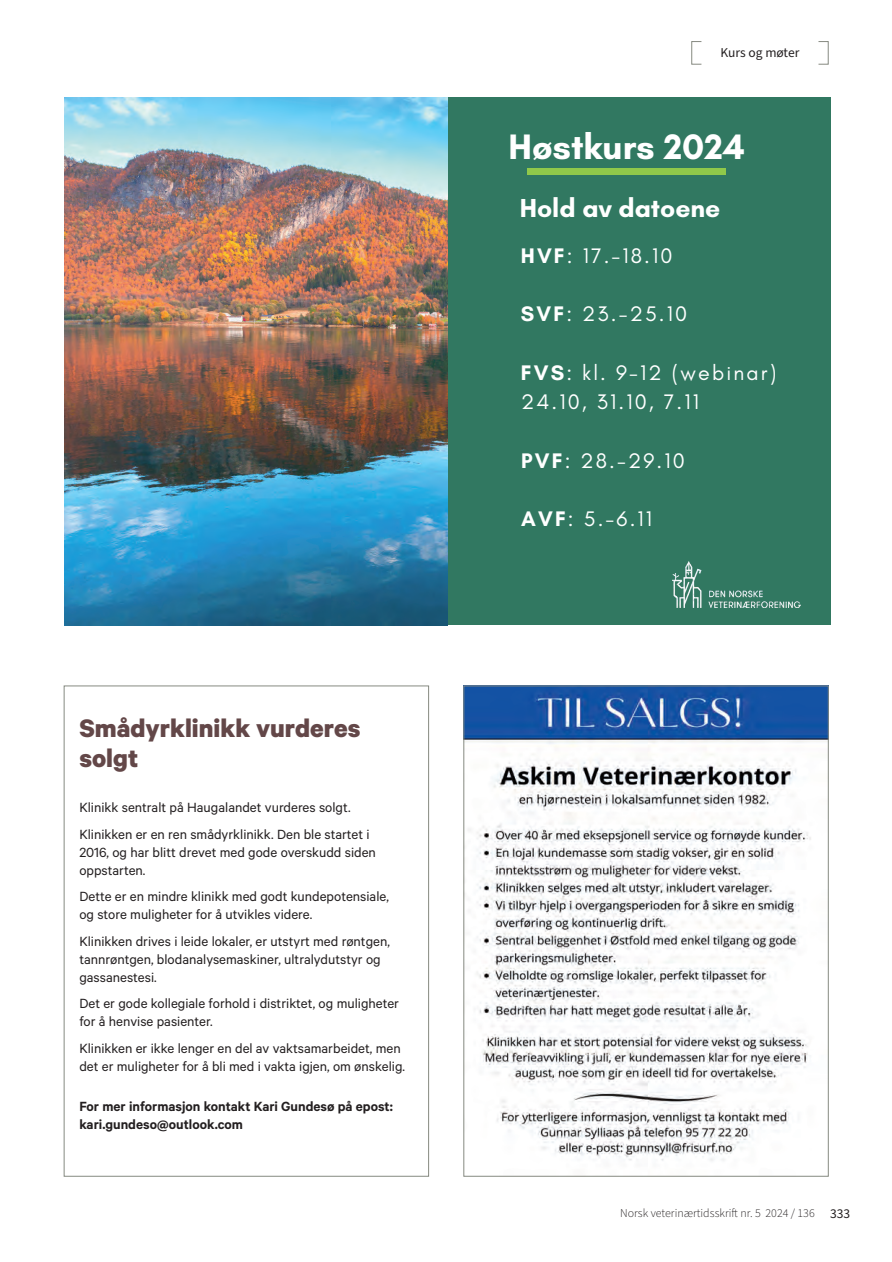
<style>
.page{position:relative;width:892px;height:1262px;background:#fff}
.page>*{position:absolute;margin:0;border:0;box-sizing:border-box;transform-origin:0 0}
.t1{font:700 36px "Glacial Indifference";color:#fff}
.t2{font:700 28.5px/30px "Calibre";color:#634748}
.t3{font:700 26.55px "Glacial Indifference";color:#fff}
.t4{font:21.45px/29.2px "Glacial Indifference";letter-spacing:.1em;color:#fff}
.t5{font:15px/18px "Calibre";color:#231f20}
.t6{font:600 15px/18px "Calibre";color:#231f20}
.t7{font:13.5px "Source Sans Pro";color:#231f20}
.t8{font:300 12px "Source Sans Pro";color:#231f20}
.s1{font-weight:700}
.s2{font-weight:400;font-size:13.5px}
</style>
<div class="page">
<div style="left:65px;top:97px;width:765px;height:528px;background:#317861"></div>
<img style="left:65px;top:97px;width:382px;height:528px">
<div style="left:528px;top:168px;width:198px;height:7px;background:#90c84a"></div>
<img style="left:672px;top:561px;width:129px;height:46px">
<img style="left:465px;top:688px;width:362px;height:473px">
<h2 class="t2" style="left:79px;top:712px;width:283px">Smådyrklinikk vurderes solgt</h2>
<p class="t5" style="left:79px;top:794px;width:292px;line-height:26.5px">Klinikk sentralt på Haugalandet vurderes solgt.<br>Klinikken er en ren smådyrklinikk. Den ble startet i</p>
<p class="t5" style="left:79px;top:843px;width:298px">2016, og har blitt drevet med gode overskudd siden oppstarten.</p>
<p class="t5" style="left:79px;top:887px;width:311px">Dette er en mindre klinikk med godt kundepotensiale, og store muligheter for å utvikles videre.</p>
<p class="t5" style="left:79px;top:932px;width:312px">Klinikken drives i leide lokaler, er utstyrt med røntgen, tannrøntgen, blodanalysemaskiner, ultralydutstyr og gassanestesi.</p>
<p class="t5" style="left:79px;top:994px;width:321px">Det er gode kollegiale forhold i distriktet, og muligheter for å henvise pasienter.</p>
<p class="t5" style="left:79px;top:1039px;width:327px">Klinikken er ikke lenger en del av vaktsamarbeidet, men det er muligheter for å bli med i vakta igjen, om ønskelig.</p>
<p class="t6" style="left:79px;top:1097px;width:315px">For mer informasjon kontakt Kari Gundesø på epost: kari.gundeso@outlook.com</p>
<p class="t7" style="left:721px;top:43px;width:80px">Kurs og møter</p>
<h1 class="t1" style="left:509px;top:124px;width:238px">Høstkurs 2024</h1>
<h3 class="t3" style="left:520px;top:192px;width:202px">Hold av datoene</h3>
<h3 class="t4" style="left:521px;top:241px;width:153px"><span class="s1">HVF</span>: 17.-18.10</h3>
<h3 class="t4" style="left:521px;top:300px;width:168px"><span class="s1">SVF</span>: 23.-25.10</h3>
<h3 class="t4" style="left:521px;top:359px;width:257px"><span class="s1">FVS</span>: kl. 9-12 (webinar)<br>24.10, 31.10, 7.11</h3>
<h3 class="t4" style="left:521px;top:446px;width:165px"><span class="s1">PVF</span>: 28.-29.10</h3>
<h3 class="t4" style="left:521px;top:505px;width:132px"><span class="s1">AVF</span>: 5.-6.11</h3>
<p class="t8" style="left:620px;top:1205px;width:232px">Norsk veterinærtidsskrift nr. 5 2024 / 136 <span class="s2">333</span></p>
</div>
